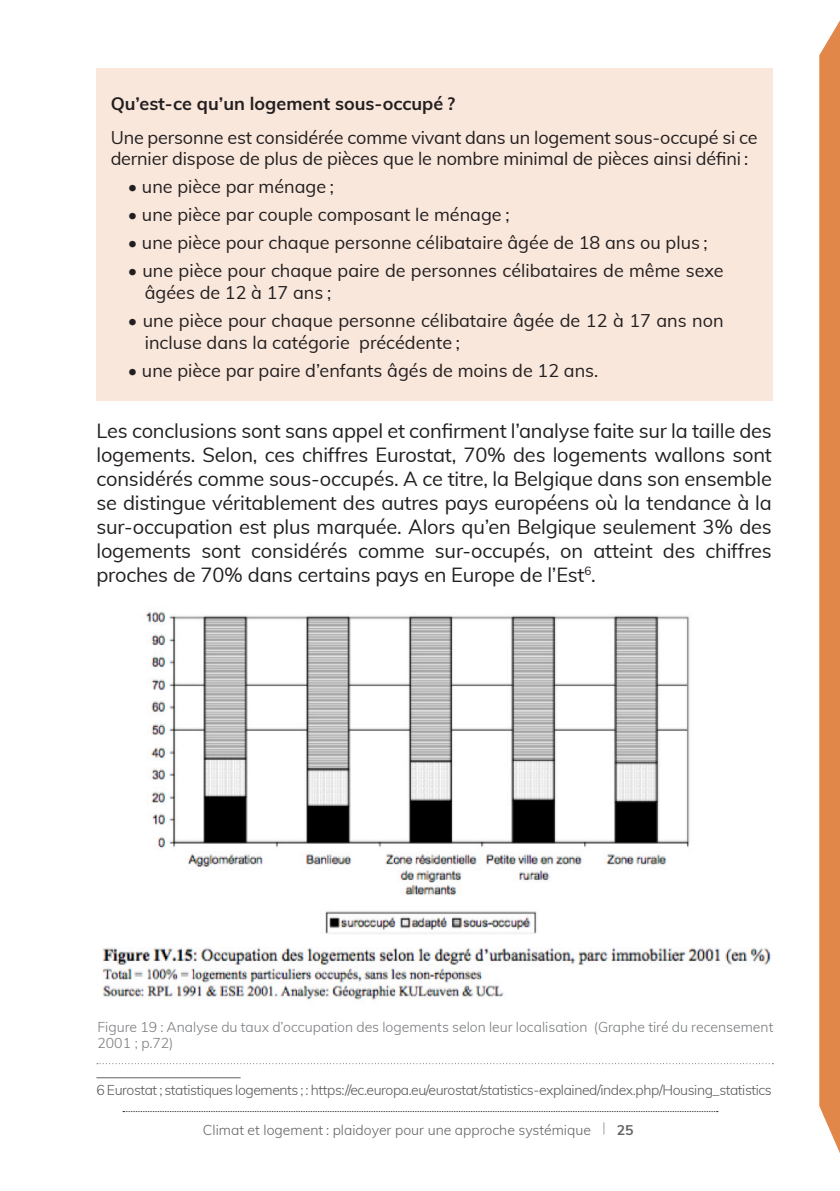
<style>
.page{position:relative;width:840px;height:1191px;background:#fff}
.page>*{position:absolute;margin:0;border:0;box-sizing:border-box;transform-origin:0 0}
.t1{font:20px/24px "Muli";letter-spacing:-.01em;color:#231f20;text-align:justify}
.t2{font:18px/21.6px "Muli";color:#231f20}
.t3{font:700 18px "Muli";color:#231f20}
.t4{font:300 14px "Muli";letter-spacing:-.03em;color:#57585a}
.t5{font:300 14px/16.8px "Muli";color:#787a7d}
.t6{font:300 14px "Muli";color:#636366}
.t7{font:700 14px "Muli";color:#636366}
</style>
<div class="page">
<svg style="left:819px;top:22px;width:20px;height:1129px;background:#e4945d"></svg>
<svg style="left:123px;top:1111px;width:594px;height:1px"></svg>
<svg style="left:603px;top:1122px;width:1px;height:12px"></svg>
<div style="left:96px;top:68px;width:676px;height:333px;background:#f9e7db"></div>
<hr style="left:96px;top:1077px;width:144px;height:1px;background:#636366">
<img style="left:102px;top:611px;width:669px;height:389px">
<svg style="left:97px;top:1063px;width:676px;height:1px"></svg>
<p class="t3" style="left:111px;top:91px;width:346px">Qu’est-ce qu’un logement sous-occupé ?</p>
<p class="t2" style="left:111px;top:126px;width:648px">Une personne est considérée comme vivant dans un logement sous-occupé si ce dernier dispose de plus de pièces que le nombre minimal de pièces ainsi défini :</p>
<p class="t2" style="left:128px;top:175px;width:208px">• une pièce par ménage ;</p>
<p class="t2" style="left:128px;top:203px;width:383px">• une pièce par couple composant le ménage ;</p>
<p class="t2" style="left:128px;top:231px;width:581px">• une pièce pour chaque personne célibataire âgée de 18 ans ou plus ;</p>
<p class="t2" style="left:145px;top:259px;width:580px;text-indent:-17px">• une pièce pour chaque paire de personnes célibataires de même sexe âgées de 12 à 17 ans ;</p>
<p class="t2" style="left:145px;top:309px;width:580px;text-indent:-17px">• une pièce pour chaque personne célibataire âgée de 12 à 17 ans non incluse dans la catégorie précédente ;</p>
<p class="t2" style="left:128px;top:358px;width:472px">• une pièce par paire d’enfants âgés de moins de 12 ans.</p>
<p class="t1" style="left:96px;top:418px;width:676px">Les conclusions sont sans appel et confirment l’analyse faite sur la taille des logements. Selon, ces chiffres Eurostat, 70% des logements wallons sont considérés comme sous-occupés. A ce titre, la Belgique dans son ensemble se distingue véritablement des autres pays européens où la tendance à la sur-occupation est plus marquée. Alors qu’en Belgique seulement 3% des logements sont considérés comme sur-occupés, on atteint des chiffres proches de 70% dans certains pays en Europe de l’Est<sup>6</sup>.</p>
<p class="t5" style="left:97px;top:1017px;width:677px">Figure 19 : Analyse du taux d’occupation des logements selon leur localisation (Graphe tiré du recensement<br>2001 ; p.72)</p>
<p class="t4" style="left:96px;top:1079px;width:676px">6 Eurostat ; statistiques logements ; : https://ec.europa.eu/eurostat/statistics-explained/index.php/Housing_statistics</p>
<p class="t6" style="left:203px;top:1120px;width:389px">Climat et logement : plaidoyer pour une approche systémique</p>
<p class="t7" style="left:616px;top:1120px;width:18px">25</p>
</div>
